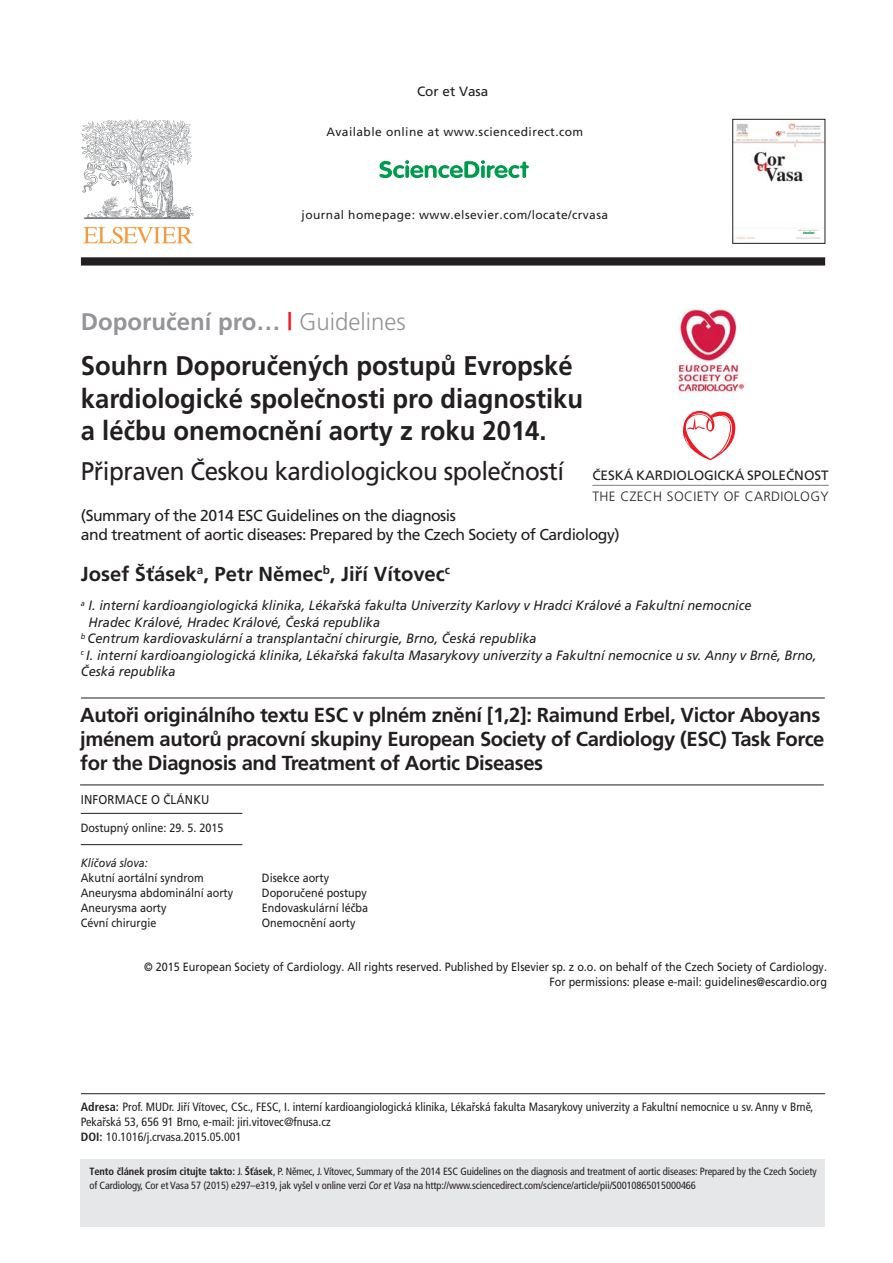
<style>
.page{position:relative;width:893px;height:1263px;background:#fff}
.page>*{position:absolute;margin:0;border:0;box-sizing:border-box;transform-origin:0 0}
.t1{font:700 27px/32.2px "Frutiger CE";color:#231f20;scale:.95 1}
.t2{font:25.5px "Frutiger CE";letter-spacing:-.02em;color:#231f20;scale:.95 1}
.t3{font:700 24px "Frutiger CE";color:#939598}
.t4{font:700 20.25px/24px "Frutiger CE";letter-spacing:-.02em;color:#231f20}
.t5{font:700 20.25px "Frutiger CE";color:#231f20}
.t6{font:15.75px/19.5px "Frutiger CE";letter-spacing:-.03em;color:#231f20}
.t7{font:italic 13.5px "Frutiger CE";color:#231f20;scale:.95 1}
.t8{font:13.5px "Frutiger CE";letter-spacing:-.005em;color:#231f20}
.t9{font:13.5px "Frutiger CE Light";letter-spacing:.025em;color:#231f20}
.t10{font:12.75px "Frutiger CE";letter-spacing:.015em;color:#231f20;scale:.9 1}
.t11{font:12px/15px "Frutiger CE";color:#231f20;scale:.9 1}
.t12{font:12px/15px "Frutiger Condensed CE";color:#231f20}
.t13{font:12px "Frutiger CE";letter-spacing:.035em;color:#231f20}
.t14{font:italic 12px "Frutiger CE";color:#231f20;scale:.9 1}
.t15{font:10.5px/13.5px "Frutiger Condensed CE";letter-spacing:-.01em;color:#231f20}
.s1{color:#ed1c24}
.s2{font-family:"Frutiger CE Light";font-weight:400}
.s3{font-weight:700}
.s4{font-family:"Frutiger Linotype";font-style:italic}
</style>
<div class="page">
<div style="left:81px;top:1159px;width:744px;height:68px;background:#e6e7e8"></div>
<svg style="left:81px;top:119px;width:113px;height:100px"></svg>
<svg style="left:83px;top:227px;width:109px;height:17px"></svg>
<svg style="left:379px;top:160px;width:150px;height:18px"></svg>
<div style="left:81px;top:257px;width:744px;height:9px;background:#231f20"></div>
<img style="left:734px;top:121px;width:89px;height:119px">
<div style="left:732px;top:119px;width:93px;height:125px;border:1px solid #231f20"></div>
<hr style="left:81px;top:1093px;width:744px;height:1px;background:#231f20">
<hr style="left:81px;top:698px;width:744px;height:1px;background:#231f20">
<svg style="left:683px;top:411px;width:53px;height:49px"></svg>
<hr style="left:592px;top:485px;width:237px;height:1px;background:#808285">
<img style="left:677px;top:308px;width:69px;height:90px">
<hr style="left:80px;top:785px;width:744px;height:1px;background:#231f20">
<img style="left:802px;top:231px;width:19px;height:3px">
<svg style="left:795px;top:231px;width:7px;height:4px"></svg>
<hr style="left:81px;top:813px;width:161px;height:1px;background:#231f20">
<hr style="left:81px;top:844px;width:161px;height:1px;background:#231f20">
<p class="t8" style="left:417px;top:87px;width:73px">Cor et Vasa</p>
<p class="t13" style="left:326px;top:128px;width:258px">Available online at www.sciencedirect.com</p>
<p class="t13" style="left:302px;top:210px;width:308px">journal homepage: www.elsevier.com/locate/crvasa</p>
<h3 class="t3" style="left:81px;top:312px;width:326px">Doporučení pro… <span class="s1">|</span> <span class="s2">Guidelines</span></h3>
<h1 class="t1" style="left:81px;top:351px;width:530px">Souhrn Doporučených postupů Evropské kardiologické společnosti pro diagnostiku a léčbu onemocnění aorty z roku 2014.</h1>
<h2 class="t2" style="left:81px;top:462px;width:510px">Připraven Českou kardiologickou společností</h2>
<p class="t6" style="left:81px;top:507px;width:540px">(Summary of the 2014 ESC Guidelines on the diagnosis<br>and treatment of aortic diseases: Prepared by the Czech Society of Cardiology)</p>
<h3 class="t5" style="left:81px;top:566px;width:371px">Josef Šťásek<sup>a</sup>, Petr Němec<sup>b</sup>, Jiří Vítovec<sup>c</sup></h3>
<p class="t7" style="left:81px;top:601px;width:707px"><sup>a</sup> I. interní kardioangiologická klinika, Lékařská fakulta Univerzity Karlovy v Hradci Králové a Fakultní nemocnice</p>
<p class="t7" style="left:89px;top:617px;width:308px">Hradec Králové, Hradec Králové, Česká republika</p>
<p class="t7" style="left:81px;top:634px;width:481px"><sup>b</sup> Centrum kardiovaskulární a transplantační chirurgie, Brno, Česká republika</p>
<p class="t7" style="left:81px;top:650px;width:776px"><sup>c</sup> I. interní kardioangiologická klinika, Lékařská fakulta Masarykovy univerzity a Fakultní nemocnice u sv. Anny v Brně, Brno,</p>
<p class="t7" style="left:81px;top:667px;width:101px">Česká republika</p>
<p class="t8" style="left:592px;top:471px;width:238px">ČESKÁ KARDIOLOGICKÁ SPOLEČNOST</p>
<p class="t9" style="left:592px;top:488px;width:238px">THE CZECH SOCIETY OF CARDIOLOGY</p>
<h3 class="t4" style="left:80px;top:704px;width:746px">Autoři originálního textu ESC v plném znění [1,2]: Raimund Erbel, Victor Aboyans jménem autorů pracovní skupiny European Society of Cardiology (ESC) Task Force for the Diagnosis and Treatment of Aortic Diseases</h3>
<p class="t10" style="left:81px;top:795px;width:144px">INFORMACE O ČLÁNKU</p>
<p class="t11" style="left:81px;top:822px;width:160px">Dostupný online: 29. 5. 2015</p>
<p class="t11" style="left:262px;top:872px;width:120px">Disekce aorty<br>Doporučené postupy<br>Endovaskulární léčba<br>Onemocnění aorty</p>
<p class="t14" style="left:81px;top:859px;width:76px">Klíčová slova:</p>
<p class="t11" style="left:81px;top:872px;width:171px">Akutní aortální syndrom<br>Aneurysma abdominální aorty<br>Aneurysma aorty<br>Cévní chirurgie</p>
<p class="t11" style="left:144px;top:960px;width:760px;text-align:right">© 2015 European Society of Cardiology. All rights reserved. Published by Elsevier sp. z o.o. on behalf of the Czech Society of Cardiology.<br>For permissions: please e-mail: guidelines@escardio.org</p>
<p class="t12" style="left:81px;top:1100px;width:734px"><span class="s3">Adresa:</span> Prof. MUDr. Jiří Vítovec, CSc., FESC, I. interní kardioangiologická klinika, Lékařská fakulta Masarykovy univerzity a Fakultní nemocnice u sv. Anny v Brně,<br>Pekařská 53, 656 91 Brno, e-mail: jiri.vitovec@fnusa.cz<br><span class="s3">DOI:</span> 10.1016/j.crvasa.2015.05.001</p>
<p class="t15" style="left:89px;top:1166px;width:729px"><span class="s3">Tento článek prosím citujte takto:</span> J. <span class="s3">Šťásek</span>, P. Němec, J. Vítovec, Summary of the 2014 ESC Guidelines on the diagnosis and treatment of aortic diseases: Prepared by the Czech Society of Cardiology, Cor et Vasa 57 (2015) e297–e319, jak vyšel v online verzi <span class="s4">Cor et Vasa</span> na http://www.sciencedirect.com/science/article/pii/S0010865015000466</p>
</div>
